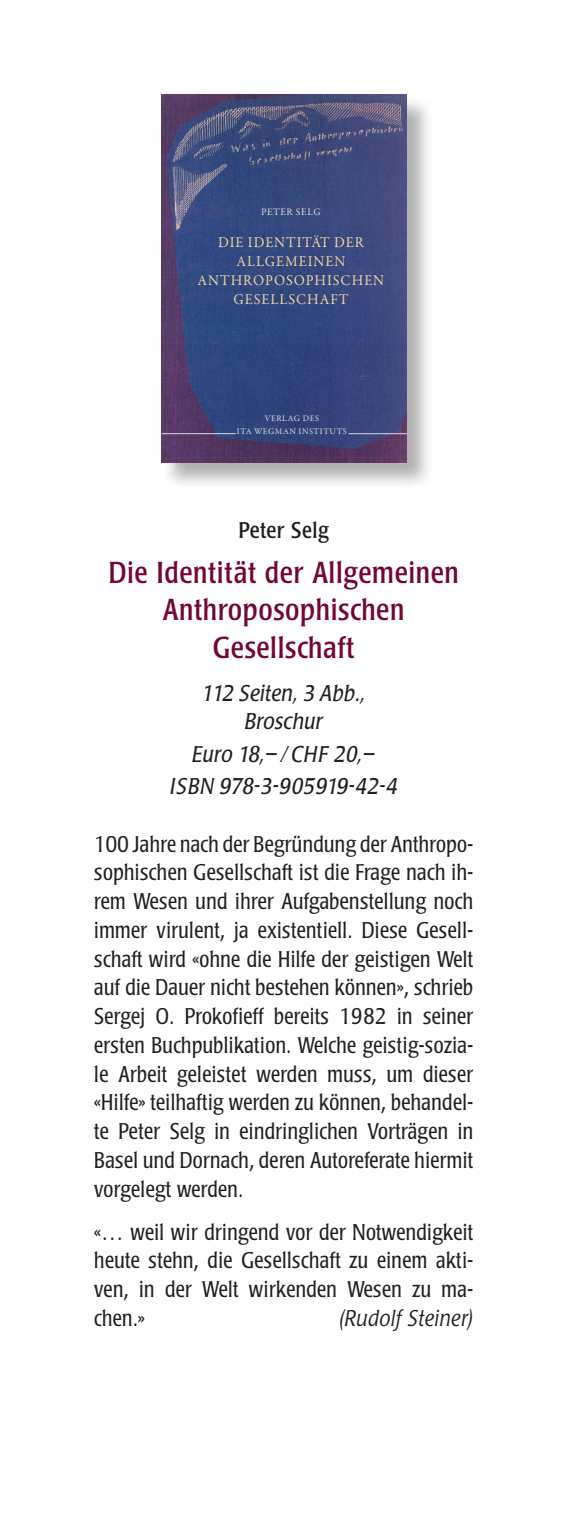
<style>
.page{position:relative;width:567px;height:1524px;background:#fff}
.page>*{position:absolute;margin:0;border:0;box-sizing:border-box;transform-origin:0 0}
.t1{font:condensed 30px/37.5px "Poppl Laudatio";letter-spacing:.02em;color:#740635;text-align:center}
.t2{font:300 condensed 22.5px/28.8px "Poppl Laudatio";letter-spacing:.02em;color:#231f20;text-align:justify}
.t3{font:italic 22.5px/28.8px "Poppl Laudatio";letter-spacing:.02em;color:#231f20;text-align:center;scale:.9 1}
.t4{font:italic 300 22.5px "Poppl Laudatio";letter-spacing:.02em;color:#231f20;scale:.9 1}
.t5{font:condensed 22.5px "Poppl Laudatio";letter-spacing:.02em;color:#231f20}
.t6{font:15px/19.2px "Garamond Premr Pro";letter-spacing:.065em;color:#efd3a0;text-align:center;scale:.95 1}
.t7{font:10px "Garamond Premr Pro";letter-spacing:.06em;color:#dcdddf}
.t8{font:8.5px/12.8px "Garamond Premr Pro";letter-spacing:.065em;color:#dcdddf;text-align:center}
</style>
<div class="page">
<div style="left:161px;top:95px;width:273px;height:395px;background:#231f20;opacity:.35"></div>
<img style="left:161px;top:94px;width:246px;height:368px">
<hr style="left:349px;top:433px;width:58px;height:1px;background:#dcdddf">
<hr style="left:162px;top:433px;width:73px;height:1px;background:#dcdddf">
<p class="t7" style="left:261px;top:205px;width:61px">PETER SELG</p>
<p class="t6" style="left:198px;top:233px;width:198px">DIE IDENTITÄT DER<br>ALLGEMEINEN<br>ANTHROPOSOPHISCHEN<br>GESELLSCHAFT</p>
<p class="t8" style="left:237px;top:412px;width:111px">VERLAG DES<br>ITA WEGMAN INSTITUTS</p>
<p class="t5" style="left:239px;top:518px;width:92px">Peter Selg</p>
<h1 class="t1" style="left:108px;top:554px;width:352px">Die Identität der Allgemeinen<br>Anthroposophischen<br>Gesellschaft</h1>
<p class="t3" style="left:202px;top:679px;width:183px">112 Seiten, 3 Abb.,<br>Broschur</p>
<p class="t3" style="left:170px;top:738px;width:254px;line-height:32.2px">Euro 18,– / CHF 20,–<br>ISBN 978-3-905919-42-4</p>
<p class="t2" style="left:94px;top:830px;width:380px">100 Jahre nach der Begründung der Anthropo&shy;sophischen Gesellschaft ist die Frage nach ih&shy;rem Wesen und ihrer Aufgabenstellung noch immer virulent, ja existentiell. Diese Gesell&shy;schaft wird «ohne die Hilfe der geistigen Welt auf die Dauer nicht bestehen können», schrieb Sergej O. Prokofieff bereits 1982 in seiner ersten Buchpublikation. Welche geistig-sozia&shy;le Arbeit geleistet werden muss, um dieser «Hilfe» teilhaftig werden zu können, behandel&shy;te Peter Selg in eindringlichen Vorträgen in Basel und Dornach, deren Autoreferate hiermit vorgelegt werden.</p>
<p class="t2" style="left:94px;top:1218px;width:380px">«… weil wir dringend vor der Notwendigkeit heute stehn, die Gesellschaft zu einem akti&shy;ven, in der Welt wirkenden Wesen zu ma&shy;chen.»</p>
<p class="t4" style="left:340px;top:1305px;width:150px">(Rudolf Steiner)</p>
</div>
